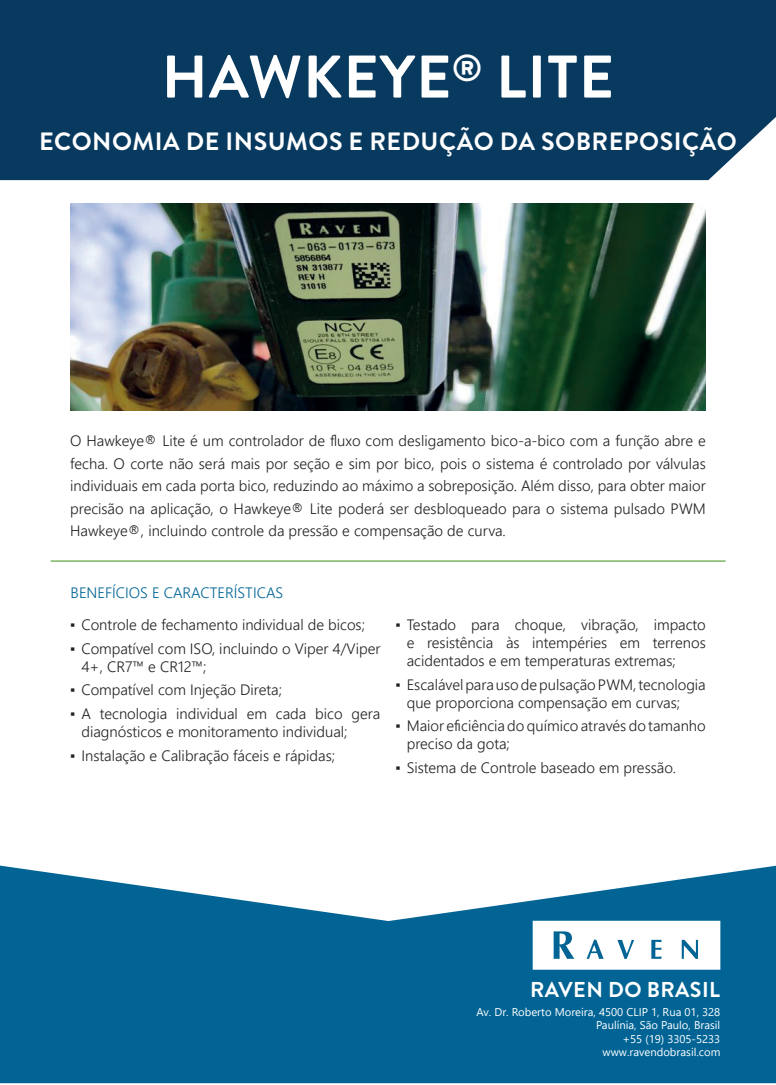
<style>
.page{position:relative;width:776px;height:1085px;background:#fff}
.page>*{position:absolute;margin:0;border:0;box-sizing:border-box;transform-origin:0 0}
.t1{font:700 60px "Brandon Grotesque";letter-spacing:.02em;color:#fff}
.t2{font:700 25px "Brandon Grotesque";letter-spacing:.02em;color:#fff}
.t3{font:700 21.5px "Brandon Grotesque";letter-spacing:.02em;color:#fff}
.t4{font:300 15px/18px "Segoe UI";color:#231f20}
.t5{font:300 15px "Segoe UI";color:#016495}
.t6{font:11.25px/13.5px "Segoe UI";color:#fff;text-align:right}
</style>
<div class="page">
<div style="left:0;top:0;width:776px;height:180px;background:#083a5f"></div>
<img style="left:70px;top:204px;width:636px;height:206px">
<hr style="left:51px;top:560px;width:675px;height:1px;background:#60a744">
<svg style="left:0;top:865px;width:776px;height:217px;background:#2479a3"></svg>
<svg style="left:533px;top:920px;width:187px;height:49px"></svg>
<h1 class="t1" style="left:162px;top:35px;width:454px">HAWKEYE<sup>®</sup> LITE</h1>
<h2 class="t2" style="left:39px;top:124px;width:699px">ECONOMIA DE INSUMOS E REDUÇÃO DA SOBREPOSIÇÃO</h2>
<p class="t4" style="left:70px;top:428px;width:637px;line-height:22.5px;text-align:justify">O Hawkeye® Lite é um controlador de fluxo com desligamento bico-a-bico com a função abre e fecha. O corte não será mais por seção e sim por bico, pois o sistema é controlado por válvulas individuais em cada porta bico, reduzindo ao máximo a sobreposição. Além disso, para obter maior precisão na aplicação, o Hawkeye® Lite poderá ser desbloqueado para o sistema pulsado PWM Hawkeye®, incluindo controle da pressão e compensação de curva.</p>
<p class="t5" style="left:71px;top:578px;width:214px">BENEFÍCIOS E CARACTERÍSTICAS</p>
<p class="t4" style="left:70px;top:614px;width:296px">▪ Controle de fechamento individual de bicos;</p>
<p class="t4" style="left:81px;top:637px;width:301px;text-indent:-11px">▪ Compatível com ISO, incluindo o Viper 4/Viper<br>4+, CR7™ e CR12™;</p>
<p class="t4" style="left:70px;top:679px;width:213px">▪ Compatível com Injeção Direta;</p>
<p class="t4" style="left:81px;top:703px;width:301px;text-indent:-11px">▪ A tecnologia individual em cada bico gera diagnósticos e monitoramento individual;</p>
<p class="t4" style="left:70px;top:744px;width:266px">▪ Instalação e Calibração fáceis e rápidas;</p>
<p class="t4" style="left:407px;top:614px;width:301px;text-align:justify;text-indent:-11px">▪ Testado para choque, vibração, impacto e resistência às intempéries em terrenos acidentados e em temperaturas extremas;</p>
<p class="t4" style="left:407px;top:673px;width:301px;text-indent:-11px">▪ Escalável para uso de pulsação PWM, tecnologia que proporciona compensação em curvas;</p>
<p class="t4" style="left:407px;top:715px;width:301px;text-indent:-11px">▪ Maior eficiência do químico através do tamanho preciso da gota;</p>
<p class="t4" style="left:395px;top:757px;width:282px">▪ Sistema de Controle baseado em pressão.</p>
<h3 class="t3" style="left:530px;top:973px;width:191px">RAVEN DO BRASIL</h3>
<p class="t6" style="left:477px;top:1003px;width:245px">Av. Dr. Roberto Moreira, 4500 CLIP 1, Rua 01, 328<br>Paulínia, São Paulo, Brasil<br>+55 (19) 3305-5233<br>www.ravendobrasil.com</p>
</div>
